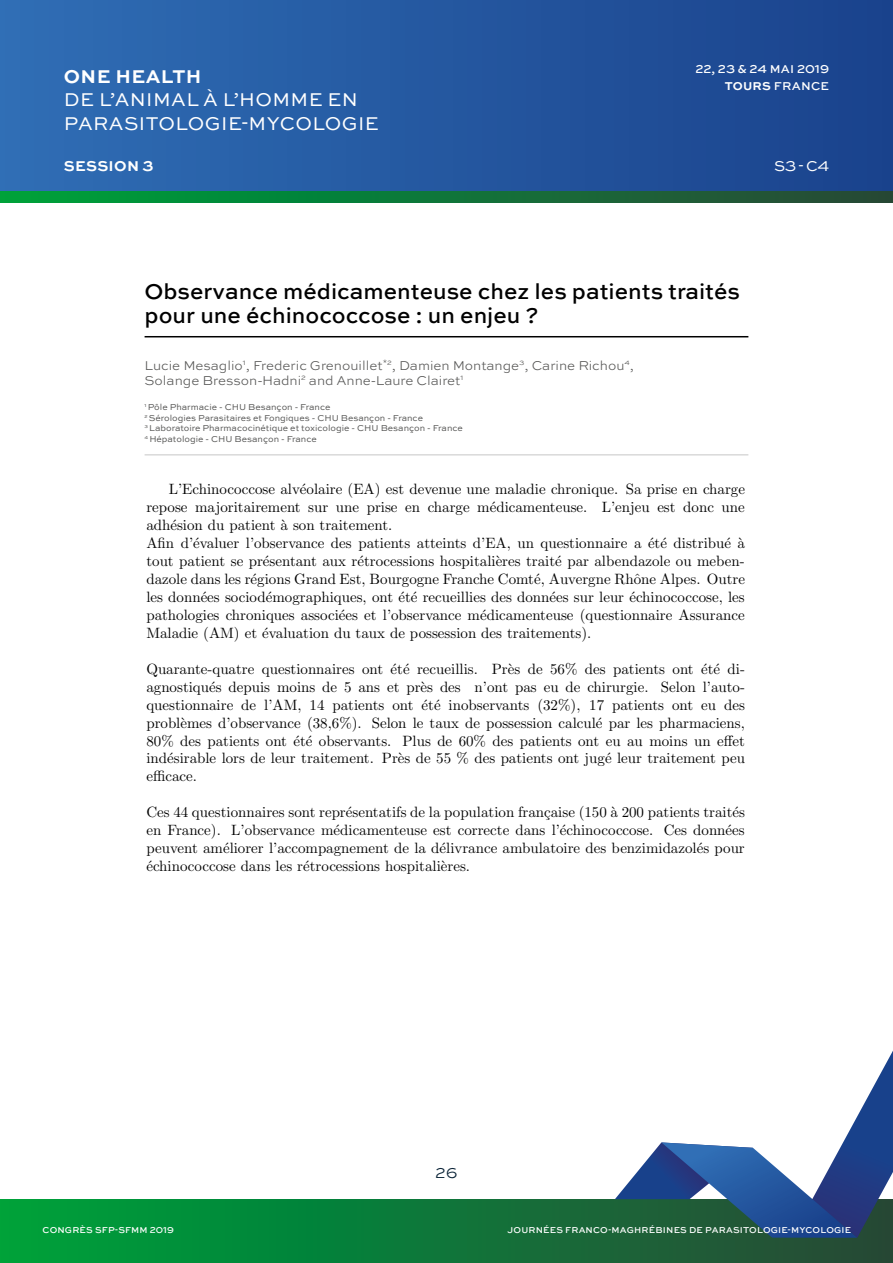
<style>
.page{position:relative;width:893px;height:1263px;background:#fff}
.page>*{position:absolute;margin:0;border:0;box-sizing:border-box;transform-origin:0 0}
.t1{font:500 22.5px/24px "Sweet Sans Pro";color:#000}
.t2{font:19.5px/23.4px "Sweet Sans Pro";letter-spacing:.02em;color:#fff}
.t3{font:700 19.5px "Sweet Sans Pro";letter-spacing:.02em;color:#fff}
.t4{font:300 18px "Sweet Sans Pro";color:#0c2538}
.t5{font:15px/18px "CMR10";color:#000;text-align:justify}
.t6{font:700 15px "Sweet Sans Pro";letter-spacing:.02em;color:#fff}
.t7{font:15px "Sweet Sans Pro";color:#fff}
.t8{font:300 13.5px/15px "Sweet Sans Pro";color:#575756}
.t9{font:500 12px/16.5px "Sweet Sans Pro";letter-spacing:.02em;color:#fff;text-align:right}
.t10{font:9px/10.5px "Sweet Sans Pro";color:#575756}
.t11{font:500 9px "Sweet Sans Pro";letter-spacing:.02em;color:#fff}
.s1{font-weight:700}
</style>
<div class="page">
<div style="left:0;top:1199px;width:893px;height:64px;background:linear-gradient(to right,#00a33b,#284836)"></div>
<div style="left:0;top:0;width:893px;height:191px;background:linear-gradient(to right,#2f6eb5,#1a428c)"></div>
<svg style="left:615px;top:1051px;width:278px;height:187px"></svg>
<svg style="left:0;top:191px;width:893px;height:12px;background:#107438"></svg>
<hr style="left:145px;top:336px;width:603px;height:1px;background:#000">
<hr style="left:145px;top:454px;width:603px;height:1px;background:#c6c6c6">
<h2 class="t3" style="left:64px;top:62px;width:139px">ONE HEALTH</h2>
<h2 class="t2" style="left:64px;top:87px;width:316px">DE L’ANIMAL À L’HOMME EN<br>PARASITOLOGIE-MYCOLOGIE</h2>
<p class="t6" style="left:64px;top:154px;width:91px">SESSION 3</p>
<p class="t9" style="left:695px;top:60px;width:135px">22, 23 &amp; 24 MAI 2019<br><span class="s1">TOURS</span> FRANCE</p>
<p class="t7" style="left:774px;top:155px;width:57px">S3 - C4</p>
<h1 class="t1" style="left:145px;top:279px;width:597px">Observance médicamenteuse chez les patients traités pour une échinococcose : un enjeu ?</h1>
<p class="t8" style="left:145px;top:357px;width:491px">Lucie Mesaglio<sup>1</sup>, Frederic Grenouillet<sup>*2</sup>, Damien Montange<sup>3</sup>, Carine Richou<sup>4</sup>,<br>Solange Bresson-Hadni<sup>2</sup> and Anne-Laure Clairet<sup>1</sup></p>
<p class="t10" style="left:145px;top:402px;width:320px"><sup>1</sup> Pôle Pharmacie - CHU Besançon - France<br><sup>2</sup> Sérologies Parasitaires et Fongiques - CHU Besançon - France<br><sup>3</sup> Laboratoire Pharmacocinétique et toxicologie - CHU Besançon - France <sup>4</sup> Hépatologie - CHU Besançon - France</p>
<p class="t5" style="left:205px;top:286px;width:484px;line-height:20.9px;text-align:center"><sup>3</sup>Laboratoire Pharmacocin´etique et toxicologie – CHU Besan¸con – France<br><sup>4</sup>H´epatologie – CHU Besan¸con – France</p>
<p class="t5" style="left:146px;top:482px;width:600px;text-align:left;text-indent:22px">L’Echinococcose alv´eolaire (EA) est devenue une maladie chronique. Sa prise en charge repose majoritairement sur une prise en charge m´edicamenteuse. L’enjeu est donc une adh´esion du patient `a son traitement.<br>Afin d’´evaluer l’observance des patients atteints d’EA, un questionnaire a ´et´e distribu´e `a tout patient se pr´esentant aux r´etrocessions hospitali`eres trait´e par albendazole ou meben&shy;dazole dans les r´egions Grand Est, Bourgogne Franche Comt´e, Auvergne Rhˆone Alpes. Outre les donn´ees sociod´emographiques, ont ´et´e recueillies des donn´ees sur leur ´echinococcose, les pathologies chroniques associ´ees et l’observance m´edicamenteuse (questionnaire Assurance Maladie (AM) et ´evaluation du taux de possession des traitements).</p>
<p class="t5" style="left:146px;top:661px;width:600px">Quarante-quatre questionnaires ont ´et´e recueillis. Pr`es de 56% des patients ont ´et´e di&shy;agnostiqu´es depuis moins de 5 ans et pr`es des n’ont pas eu de chirurgie. Selon l’auto&shy;questionnaire de l’AM, 14 patients ont ´et´e inobservants (32%), 17 patients ont eu des probl`emes d’observance (38,6%). Selon le taux de possession calcul´e par les pharmaciens, 80% des patients ont ´et´e observants. Plus de 60% des patients ont eu au moins un effet ind´esirable lors de leur traitement. Pr`es de 55 % des patients ont jug´e leur traitement peu efficace.</p>
<p class="t5" style="left:146px;top:804px;width:601px">Ces 44 questionnaires sont repr´esentatifs de la population fran¸caise (150 `a 200 patients trait´es en France). L’observance m´edicamenteuse est correcte dans l’´echinococcose. Ces donn´ees peuvent am´eliorer l’accompagnement de la d´elivrance ambulatoire des benzimidazol´es pour ´echinococcose dans les r´etrocessions hospitali`eres.</p>
<p class="t4" style="left:435px;top:1159px;width:24px">26</p>
<p class="t11" style="left:43px;top:1223px;width:133px">CONGRÈS SFP-SFMM 2019</p>
<p class="t11" style="left:507px;top:1223px;width:345px">JOURNÉES FRANCO-MAGHRÉBINES DE PARASITOLOGIE-MYCOLOGIE</p>
</div>
